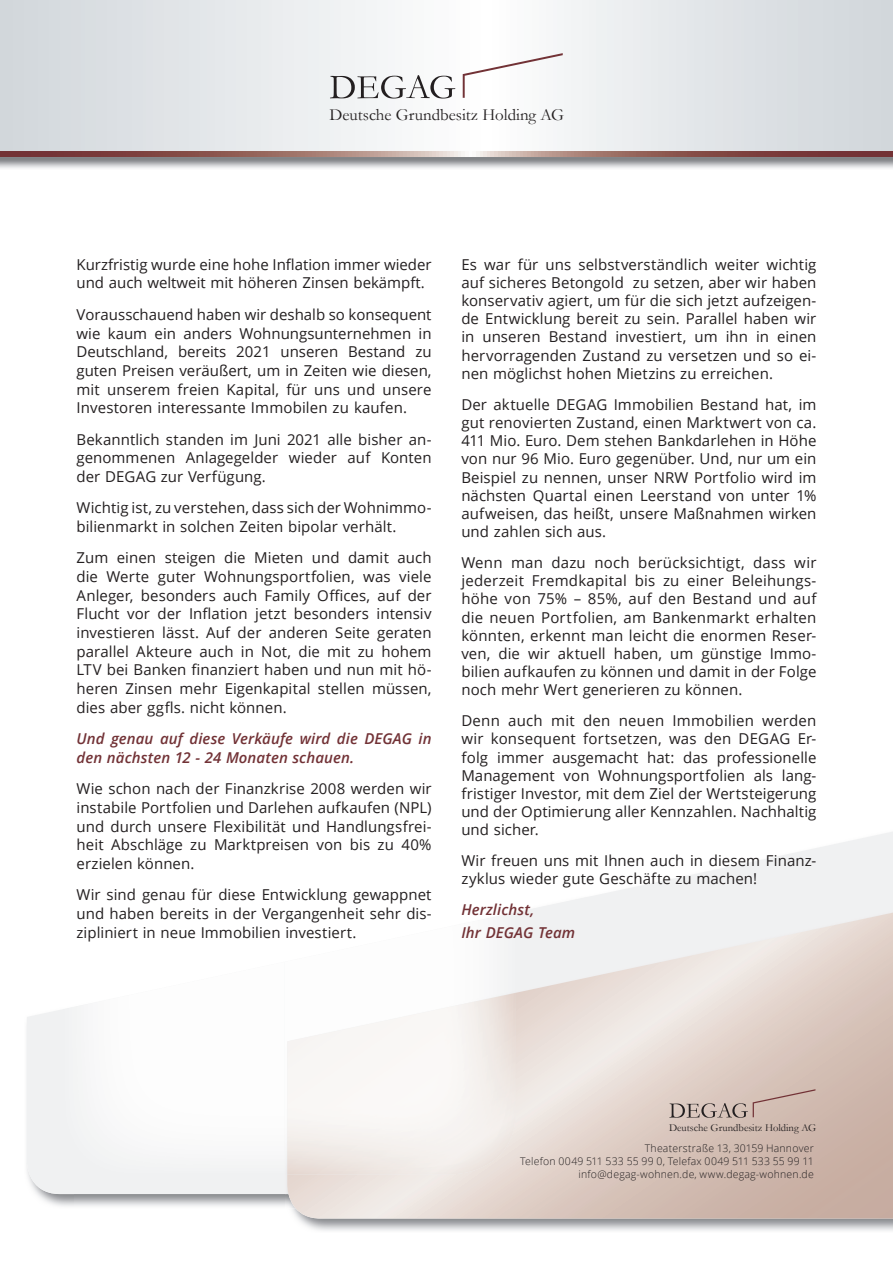
<style>
.page{position:relative;width:893px;height:1263px;background:#fff}
.page>*{position:absolute;margin:0;border:0;box-sizing:border-box;transform-origin:0 0}
.t1{font:16.95px "Garamond";color:#231f20}
.t2{font:15px/18.1px "Open Sans";letter-spacing:.005em;color:#231f20;text-align:justify}
.t3{font:italic 600 15px/18.6px "Open Sans";letter-spacing:.005em;color:#723236}
.t4{font:10.65px "Garamond";color:#231f20}
.t5{font:300 10.5px/13.2px "Open Sans";letter-spacing:.02em;color:#231f20;text-align:right}
</style>
<div class="page">
<svg style="left:27px;top:832px;width:866px;height:362px"></svg>
<img style="left:516px;top:897px;width:225px;height:16px">
<div style="left:741px;top:897px;width:152px;height:16px;background:#f0f1f2"></div>
<img style="left:285px;top:1174px;width:2px;height:20px">
<svg style="left:287px;top:913px;width:606px;height:305px;background:#e0d3cc"></svg>
<svg style="left:0;top:151px;width:893px;height:6px;background:#996a65"></svg>
<img style="left:64px;top:832px;width:452px;height:130px">
<img style="left:64px;top:962px;width:221px;height:212px">
<img style="left:285px;top:897px;width:231px;height:15px">
<img style="left:285px;top:912px;width:231px;height:262px">
<img style="left:287px;top:993px;width:229px;height:181px">
<svg style="left:0;top:0;width:893px;height:151px"></svg>
<svg style="left:330px;top:75px;width:125px;height:24px"></svg>
<svg style="left:463px;top:53px;width:100px;height:45px"></svg>
<svg style="left:669px;top:1089px;width:146px;height:29px;background:#c9b5ac"></svg>
<p class="t1" style="left:330px;top:103px;width:236px">Deutsche Grundbesitz Holding AG</p>
<p class="t2" style="left:77px;top:255px;width:357px;line-height:18.6px">Kurzfristig wurde eine hohe Inflation immer wieder und auch weltweit mit höheren Zinsen bekämpft.</p>
<p class="t2" style="left:77px;top:305px;width:357px;line-height:18.6px">Vorausschauend haben wir deshalb so konsequent wie kaum ein anders Wohnungsunternehmen in Deutschland, bereits 2021 unseren Bestand zu guten Preisen veräußert, um in Zeiten wie diesen, mit unserem freien Kapital, für uns und unsere Investoren interessante Immobilen zu kaufen.</p>
<p class="t2" style="left:77px;top:429px;width:357px;line-height:18.6px">Bekanntlich standen im Juni 2021 alle bisher an&shy;genommenen Anlagegelder wieder auf Konten der DEGAG zur Verfügung.</p>
<p class="t2" style="left:77px;top:498px;width:357px;line-height:18.6px">Wichtig ist, zu verstehen, dass sich der Wohnimmo&shy;bilienmarkt in solchen Zeiten bipolar verhält.</p>
<p class="t2" style="left:77px;top:548px;width:357px;line-height:18.6px">Zum einen steigen die Mieten und damit auch die Werte guter Wohnungsportfolien, was viele An leger, besonders auch Family Offices, auf der Flucht vor der Inflation jetzt besonders intensiv investieren lässt. Auf der anderen Seite geraten parallel Akteure auch in Not, die mit zu hohem LTV bei Banken finanziert haben und nun mit hö&shy;heren Zinsen mehr Eigenkapital stellen müssen, dies aber ggfls. nicht können.</p>
<p class="t3" style="left:77px;top:729px;width:357px">Und genau auf diese Verkäufe wird die DEGAG in den nächsten 12 - 24 Monaten schauen.</p>
<p class="t2" style="left:77px;top:779px;width:357px;line-height:18.6px">Wie schon nach der Finanzkrise 2008 werden wir instabile Portfolien und Darlehen aufkaufen (NPL) und durch unsere Flexibilität und Handlungsfrei&shy;heit Abschläge zu Marktpreisen von bis zu 40% erzielen können.</p>
<p class="t2" style="left:77px;top:885px;width:357px;line-height:18.6px">Wir sind genau für diese Entwicklung gewappnet und haben bereits in der Vergangenheit sehr dis&shy;zipliniert in neue Immobilien investiert.</p>
<p class="t2" style="left:461px;top:255px;width:357px">Es war für uns selbstverständlich weiter wichtig auf sicheres Betongold zu setzen, aber wir haben konservativ agiert, um für die sich jetzt aufzeigen&shy;de Entwicklung bereit zu sein. Parallel haben wir in unseren Bestand investiert, um ihn in einen hervorragenden Zustand zu versetzen und so ei&shy;nen möglichst hohen Mietzins zu erreichen.</p>
<p class="t2" style="left:461px;top:395px;width:357px">Der aktuelle DEGAG Immobilien Bestand hat, im gut renovierten Zustand, einen Marktwert von ca.<br>411 Mio. Euro. Dem stehen Bankdarlehen in Höhe von nur 96 Mio. Euro gegenüber. Und, nur um ein Beispiel zu nennen, unser NRW Portfolio wird im nächsten Quartal einen Leerstand von unter 1% aufweisen, das heißt, unsere Maßnahmen wirken und zahlen sich aus.</p>
<p class="t2" style="left:461px;top:553px;width:357px">Wenn man dazu noch berücksichtigt, dass wir jederzeit Fremdkapital bis zu einer Beleihungs&shy;höhe von 75% – 85%, auf den Bestand und auf die neuen Portfolien, am Bankenmarkt erhalten könnten, erkennt man leicht die enormen Reser&shy;ven, die wir aktuell haben, um günstige Immo&shy;bilien aufkaufen zu können und damit in der Folge noch mehr Wert generieren zu können.</p>
<p class="t2" style="left:461px;top:711px;width:357px">Denn auch mit den neuen Immobilien werden wir konsequent fortsetzen, was den DEGAG Er&shy;folg immer ausgemacht hat: das professionelle Management von Wohnungsportfolien als lang&shy;fristiger Investor, mit dem Ziel der Wertsteigerung und der Optimierung aller Kennzahlen. Nachhaltig und sicher.</p>
<p class="t2" style="left:461px;top:851px;width:357px">Wir freuen uns mit Ihnen auch in diesem Finanz&shy;zyklus wieder gute Geschäfte zu machen!</p>
<p class="t3" style="left:461px;top:898px;width:115px;line-height:22.4px">Herzlichst,<br>Ihr DEGAG Team</p>
<p class="t4" style="left:669px;top:1120px;width:149px">Deutsche Grundbesitz Holding AG</p>
<p class="t5" style="left:520px;top:1141px;width:295px">Theaterstraße 13, 30159 Hannover<br>Telefon 0049 511 533 55 99 0, Telefax 0049 511 533 55 99 11 info@degag-wohnen.de, www.degag-wohnen.de</p>
</div>
